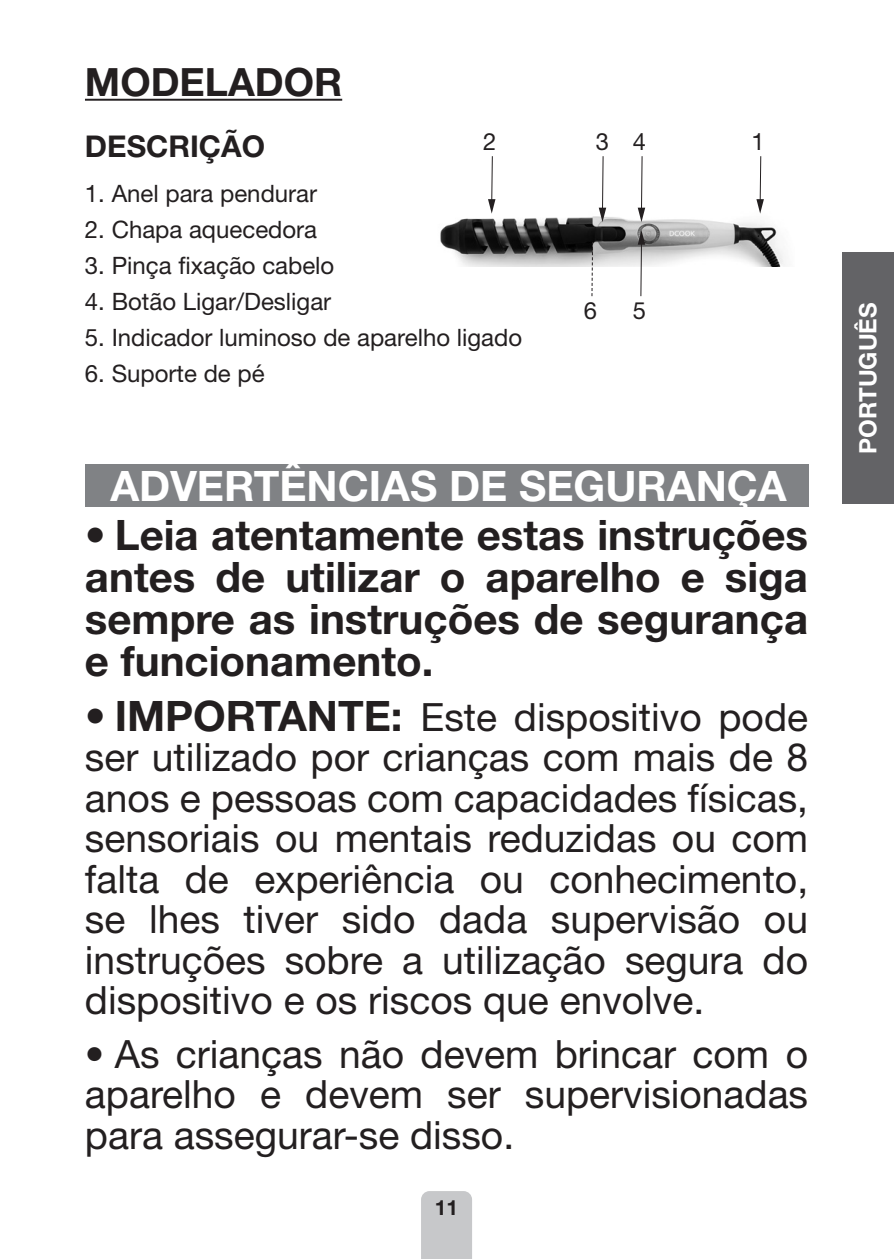
<style>
.page{position:relative;width:895px;height:1259px;background:#fff}
.page>*{position:absolute;margin:0;border:0;box-sizing:border-box;transform-origin:0 0}
.TEXTO_IMPORTANTE_negrita_-_resto_idiomas{font:700 42px/42px "Helvetica Neue LT Std";color:#231f20;text-align:justify}
.TÍTULO_CON_BANDA{font:700 42px "Helvetica Neue LT Std";color:#fff}
.TEXTO_IMPORTANTE_negrita_-_resto_idiomas-2{font:39px/40.5px "Helvetica Neue LT Std";color:#231f20;text-align:justify}
.TEXTO_IMPORTANTE{font:39px/40.5px "Helvetica Neue LT Std";color:#231f20;text-align:justify}
.ARTÍCULO_SUBRAYADO{font:700 39px "Helvetica Neue LT Std";color:#231f20}
.TÍTULO_NORMAL{font:700 30px "Helvetica Neue LT Std";color:#231f20}
.TEXTO_PIEZAS{font:24px "Helvetica Neue LT Std";color:#231f20}
.t1{font:700 24px "Helvetica Neue LT Std";color:#fff}
.t2{font:23.7px "Helvetica Neue LT Std";color:#231f20}
.t3{font:700 21px "Helvetica Neue LT Std";color:#231f20}
.s1{font-weight:700;font-size:42px}
</style>
<div class="page">
<div style="left:421px;top:1191px;width:51px;height:67px;background:#c7c8ca"></div>
<div style="left:842px;top:252px;width:51px;height:251px;background:#636366"></div>
<hr style="left:85px;top:99px;width:257px;height:2px;background:#231f20">
<div style="left:85px;top:465px;width:723px;height:42px;background:#808285"></div>
<img style="left:440px;top:190px;width:345px;height:76px">
<hr style="left:759px;top:156px;width:2px;height:46px;background:#231f20">
<svg style="left:756px;top:199px;width:8px;height:15px"></svg>
<hr style="left:491px;top:156px;width:2px;height:46px;background:#231f20">
<svg style="left:488px;top:199px;width:7px;height:15px"></svg>
<hr style="left:641px;top:156px;width:1px;height:54px;background:#231f20">
<svg style="left:637px;top:208px;width:8px;height:14px"></svg>
<hr style="left:602px;top:156px;width:1px;height:54px;background:#231f20">
<svg style="left:598px;top:208px;width:8px;height:14px"></svg>
<hr style="left:640px;top:242px;width:2px;height:54px;background:#231f20">
<svg style="left:637px;top:230px;width:8px;height:15px"></svg>
<svg style="left:591px;top:242px;width:2px;height:54px"></svg>
<p class="ARTÍCULO_SUBRAYADO" style="left:85px;top:58px;width:259px">MODELADOR</p>
<p class="TÍTULO_NORMAL" style="left:85px;top:128px;width:181px">DESCRIÇÃO</p>
<p class="TEXTO_PIEZAS" style="left:85px;top:179px;width:234px">1. Anel para pendurar</p>
<p class="TEXTO_PIEZAS" style="left:85px;top:215px;width:234px">2. Chapa aquecedora</p>
<p class="TEXTO_PIEZAS" style="left:85px;top:251px;width:251px">3. Pinça fixação cabelo</p>
<p class="TEXTO_PIEZAS" style="left:85px;top:287px;width:248px">4. Botão Ligar/Desligar</p>
<p class="TEXTO_PIEZAS" style="left:85px;top:323px;width:438px">5. Indicador luminoso de aparelho ligado</p>
<p class="TEXTO_PIEZAS" style="left:85px;top:359px;width:181px">6. Suporte de pé</p>
<p class="t2" style="left:483px;top:127px;width:15px">2</p>
<p class="t2" style="left:595px;top:127px;width:15px">3</p>
<p class="t2" style="left:632px;top:127px;width:15px">4</p>
<p class="t2" style="left:751px;top:127px;width:15px">1</p>
<p class="t2" style="left:584px;top:296px;width:15px">6</p>
<p class="t2" style="left:632px;top:296px;width:15px">5</p>
<p class="TÍTULO_CON_BANDA" style="left:110px;top:460px;width:677px">ADVERTÊNCIAS DE SEGURANÇA</p>
<p class="TEXTO_IMPORTANTE_negrita_-_resto_idiomas" style="left:85px;top:513px;width:724px">• Leia atentamente estas instruções antes de utilizar o aparelho e siga sempre as instruções de segurança e funcionamento.</p>
<p class="TEXTO_IMPORTANTE_negrita_-_resto_idiomas-2" style="left:85px;top:696px;width:724px"><span class="s1">• IMPORTANTE:</span> Este dispositivo pode ser utilizado por crianças com mais de 8 anos e pessoas com capacidades físicas, sensoriais ou mentais reduzidas ou com falta de experiência ou conhecimento, se lhes tiver sido dada supervisão ou instruções sobre a utilização segura do dispositivo e os riscos que envolve.</p>
<p class="TEXTO_IMPORTANTE" style="left:85px;top:1032px;width:724px">• As crianças não devem brincar com o aparelho e devem ser supervisionadas para assegurar-se disso.</p>
<p class="t3" style="left:435px;top:1193px;width:25px">11</p>
<p class="t1" style="left:853px;top:453px;width:153px;rotate:-90deg">PORTUGUÊS</p>
</div>
